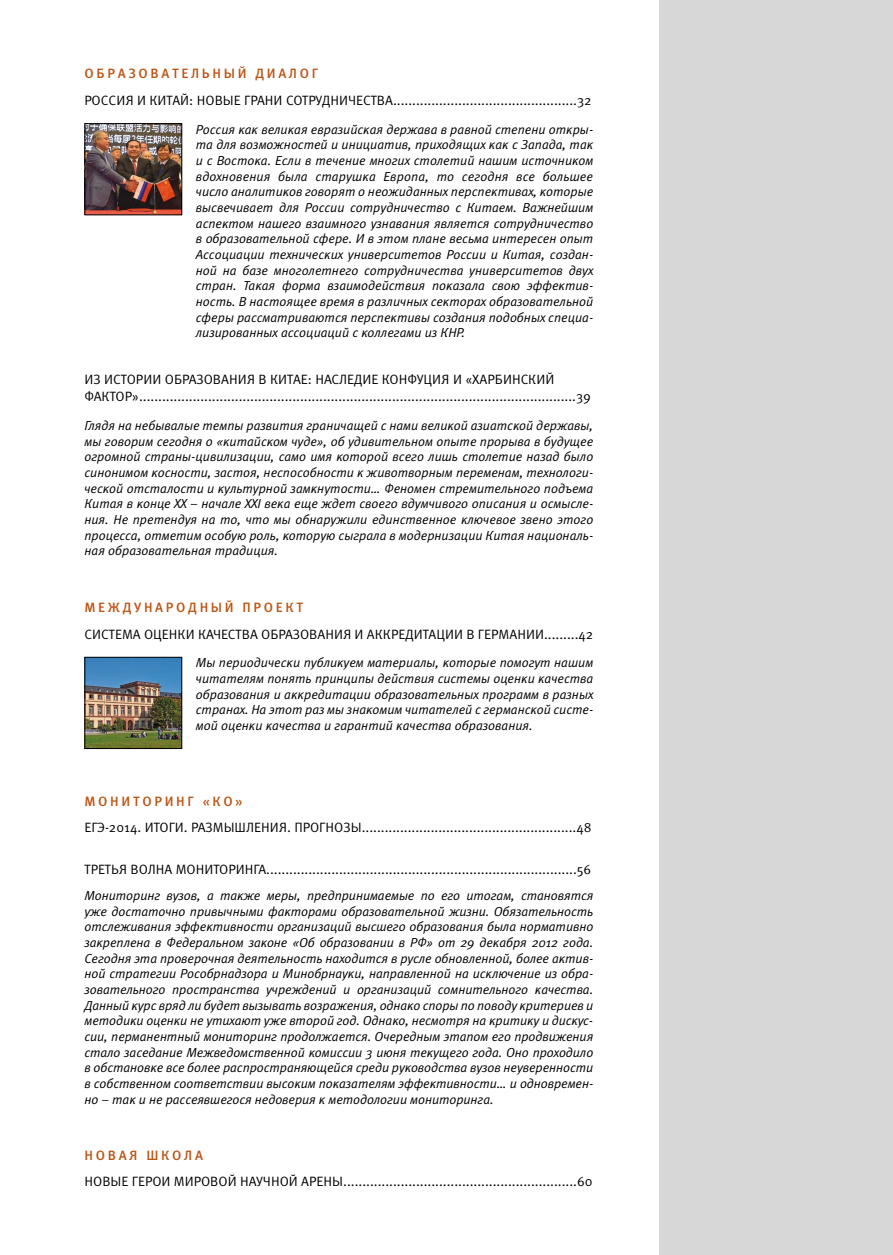
<style>
.page{position:relative;width:893px;height:1255px;background:#fff}
.page>*{position:absolute;margin:0;border:0;box-sizing:border-box;transform-origin:0 0}
.t1{font:13.5px/16.2px "Meta Pro";color:#000}
.t2{font:500 13.5px "Meta Pro";letter-spacing:.2em;color:#bb5414}
.t3{font:italic 13.05px/15.6px "Meta Normal C";color:#000;text-align:justify}
</style>
<div class="page">
<div style="left:659px;top:0;width:234px;height:1254px;background:#d7d7d7"></div>
<img style="left:86px;top:125px;width:94px;height:88px">
<div style="left:84px;top:123px;width:98px;height:92px;border:1px solid #000"></div>
<img style="left:86px;top:659px;width:94px;height:88px">
<div style="left:84px;top:657px;width:98px;height:92px;border:1px solid #000"></div>
<p class="t2" style="left:84px;top:65px;width:235px">ОБРАЗОВАТЕЛЬНЫЙ ДИАЛОГ</p>
<p class="t1" style="left:84px;top:93px;width:509px">РОССИЯ И КИТАЙ: НОВЫЕ ГРАНИ СОТРУДНИЧЕСТВА................................................32</p>
<p class="t3" style="left:196px;top:121px;width:399px">Россия как великая евразийская держава в равной степени откры&shy;та для возможностей и инициатив, приходящих как с Запада, так и с Востока. Если в течение многих столетий нашим источником вдохновения была старушка Европа, то сегодня все большее число аналитиков говорят о неожиданных перспективах, которые высвечивает для России сотрудничество с Китаем. Важнейшим аспектом нашего взаимного узнавания является сотрудничество в образовательной сфере. И в этом плане весьма интересен опыт Ассоциации технических университетов России и Китая, создан&shy;ной на базе многолетнего сотрудничества университетов двух стран. Такая форма взаимодействия показала свою эффектив&shy;ность. В настоящее время в различных секторах образовательной сферы рассматриваются перспективы создания подобных специа&shy;лизированных ассоциаций с коллегами из КНР.</p>
<p class="t1" style="left:84px;top:372px;width:508px">ИЗ ИСТОРИИ ОБРАЗОВАНИЯ В КИТАЕ: НАСЛЕДИЕ КОНФУЦИЯ И «ХАРБИНСКИЙ<br>ФАКТОР»..................................................................................................................39</p>
<p class="t3" style="left:84px;top:417px;width:510px">Глядя на небывалые темпы развития граничащей с нами великой азиатской державы, мы говорим сегодня о «китайском чуде», об удивительном опыте прорыва в будущее огромной страны-цивилизации, само имя которой всего лишь столетие назад было синонимом косности, застоя, неспособности к животворным переменам, технологи&shy;ческой отсталости и культурной замкнутости… Феномен стремительного подъема Китая в конце XX – начале XXI века еще ждет своего вдумчивого описания и осмысле&shy;ния. Не претендуя на то, что мы обнаружили единственное ключевое звено этого процесса, отметим особую роль, которую сыграла в модернизации Китая националь&shy;ная образовательная традиция.</p>
<p class="t2" style="left:84px;top:598px;width:220px">МЕЖДУНАРОДНЫЙ ПРОЕКТ</p>
<p class="t1" style="left:84px;top:626px;width:510px">СИСТЕМА ОЦЕНКИ КАЧЕСТВА ОБРАЗОВАНИЯ И АККРЕДИТАЦИИ В ГЕРМАНИИ.........42</p>
<p class="t3" style="left:196px;top:655px;width:399px">Мы периодически публикуем материалы, которые помогут нашим читателям понять принципы действия системы оценки качества образования и аккредитации образовательных программ в разных странах. На этот раз мы знакомим читателей с германской систе&shy;мой оценки качества и гарантий качества образования.</p>
<p class="t2" style="left:84px;top:792px;width:160px">МОНИТОРИНГ «КО»</p>
<p class="t1" style="left:84px;top:819px;width:509px">ЕГЭ-2014. ИТОГИ. РАЗМЫШЛЕНИЯ. ПРОГНОЗЫ........................................................48</p>
<p class="t1" style="left:84px;top:861px;width:508px">ТРЕТЬЯ ВОЛНА МОНИТОРИНГА.................................................................................56</p>
<p class="t3" style="left:84px;top:887px;width:510px">Мониторинг вузов, а также меры, предпринимаемые по его итогам, становятся уже достаточно привычными факторами образовательной жизни. Обязательность отслеживания эффективности организаций высшего образования была нормативно закреплена в Федеральном законе «Об образовании в РФ» от 29 декабря 2012 года.<br>Сегодня эта проверочная деятельность находится в русле обновленной, более актив&shy;ной стратегии Рособрнадзора и Минобрнауки, направленной на исключение из обра&shy;зовательного пространства учреждений и организаций сомнительного качества.<br>Данный курс вряд ли будет вызывать возражения, однако споры по поводу критериев и методики оценки не утихают уже второй год. Однако, несмотря на критику и дискус&shy;сии, перманентный мониторинг продолжается. Очередным этапом его продвижения стало заседание Межведомственной комиссии 3 июня текущего года. Оно проходило в обстановке все более распространяющейся среди руководства вузов неуверенности в собственном соответствии высоким показателям эффективности… и одновремен&shy;но – так и не рассеявшегося недоверия к методологии мониторинга.</p>
<p class="t2" style="left:84px;top:1146px;width:120px">НОВАЯ ШКОЛА</p>
<p class="t1" style="left:84px;top:1173px;width:510px">НОВЫЕ ГЕРОИ МИРОВОЙ НАУЧНОЙ АРЕНЫ.............................................................60</p>
</div>
